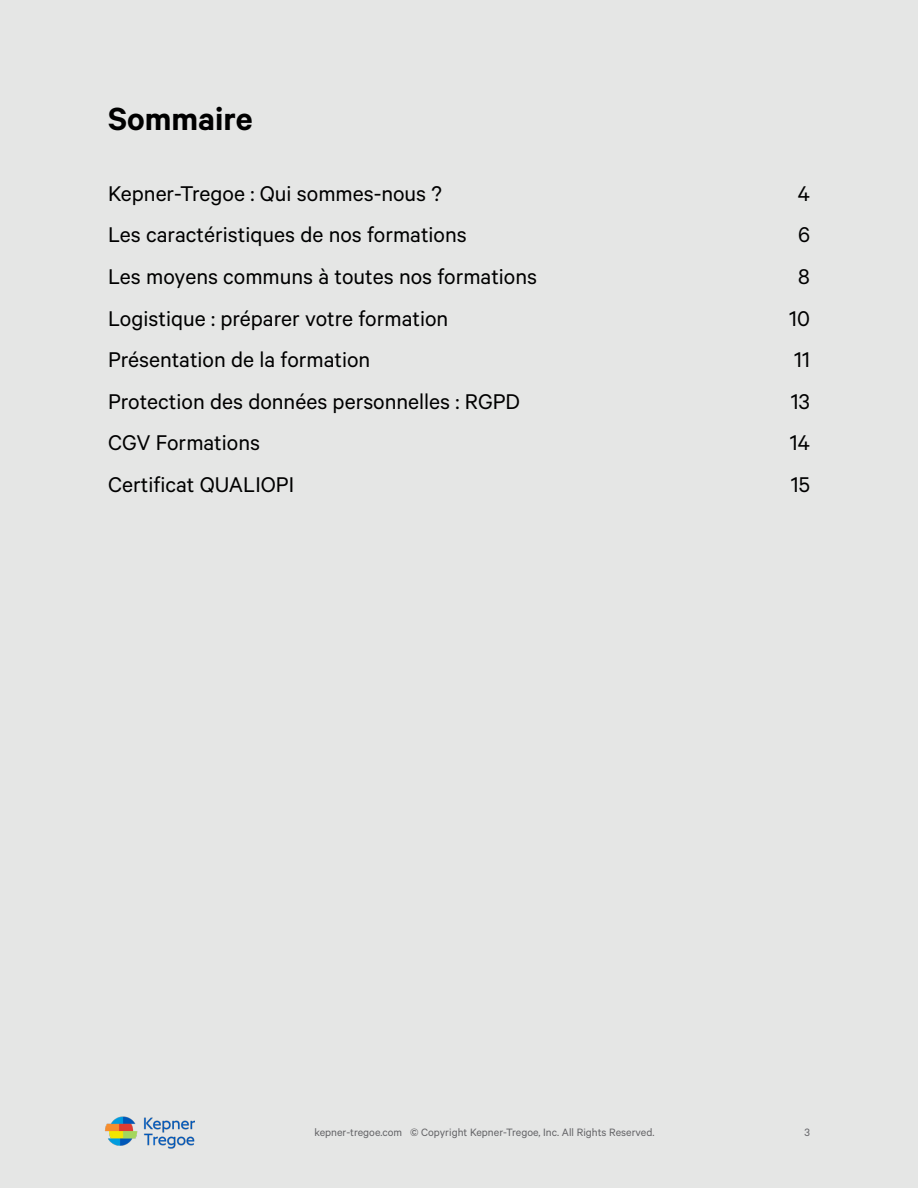
<style>
.page{position:relative;width:918px;height:1188px;background:#e5e6e5}
.page>*{position:absolute;margin:0;border:0;box-sizing:border-box;transform-origin:0 0}
.t1{font:600 36px "Calibre";color:#000}
.t2{font:24px/41.5px "Calibre";color:#000}
.t3{font:12px "Calibre";color:#636366}
.t4{font:12px "Calibre";color:#636367}
</style>
<div class="page">
<img style="left:105px;top:1117px;width:89px;height:31px">
<h1 class="t1" style="left:108px;top:97px;width:146px">Sommaire</h1>
<p class="t2" style="left:108px;top:172px;width:431px">Kepner-Tregoe : Qui sommes-nous ?<br>Les caractéristiques de nos formations<br>Les moyens communs à toutes nos formations Logistique : préparer votre formation Présentation de la formation<br>Protection des données personnelles : RGPD CGV Formations<br>Certificat QUALIOPI</p>
<p class="t2" style="left:789px;top:172px;width:22px;text-align:center">4<br>6<br>8<br>10<br>11<br>13<br>14<br>15</p>
<p class="t3" style="left:314px;top:1125px;width:342px">kepner-tregoe.com © Copyright Kepner-Tregoe, Inc. All Rights Reserved.</p>
<p class="t4" style="left:804px;top:1125px;width:7px">3</p>
</div>
